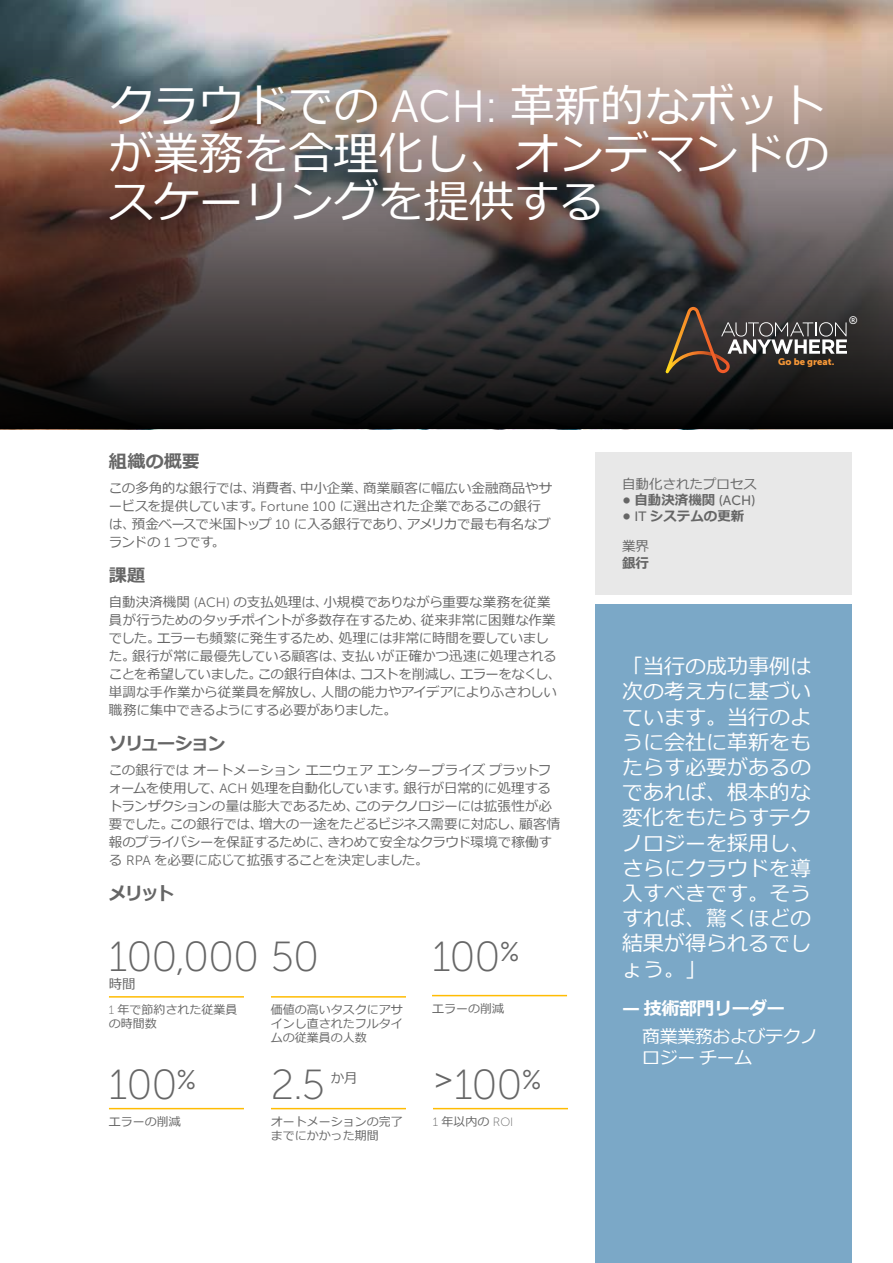
<style>
.page{position:relative;width:893px;height:1263px;background:#fff}
.page>*{position:absolute;margin:0;border:0;box-sizing:border-box;transform-origin:0 0}
.t1{font:45px/48px "Meiryo";color:#fff;text-align:justify}
.t2{font:42px "Museo Sans 100";letter-spacing:-.025em;color:#666}
.t3{font:21px/25.2px "Meiryo";color:#fff;text-align:justify}
.t4{font:18px/21px "Meiryo";letter-spacing:-.025em;color:#fff}
.t5{font:700 18px "Meiryo";letter-spacing:-.07em;color:#666}
.t6{font:700 18px "Meiryo";letter-spacing:-.025em;color:#fff}
.t7{font:700 18px "Meiryo";letter-spacing:-.1em;color:#666}
.t8{font:13.5px/18px "Meiryo";letter-spacing:-.015em;color:#666}
.t9{font:700 13.5px "Meiryo";color:#666}
.t10{font:12px/14.4px "Meiryo";color:#666}
.t11{font:12px "Museo Sans 100";color:#666}
.t12{font:10.95px "Museo Sans 500";color:#fff}
.t13{font:9.45px "Museo Sans 900";color:#f89837}
.s1{font-family:"Museo Sans 300"}
.s2{font-family:"Museo Sans 100"}
.s3{font-family:"Meiryo"}
.s4{font-family:"Museo Sans 500";font-weight:400}
</style>
<div class="page">
<img style="left:0;top:0;width:893px;height:32px">
<img style="left:0;top:32px;width:893px;height:397px">
<div style="left:595px;top:452px;width:256px;height:142px;background:#e8e8e8"></div>
<div style="left:595px;top:604px;width:256px;height:658px;background:#7ba8c7"></div>
<hr style="left:109px;top:996px;width:135px;height:1px;background:#ffbc03">
<hr style="left:109px;top:1108px;width:135px;height:1px;background:#ffbc03">
<hr style="left:432px;top:995px;width:135px;height:1px;background:#ffbc03">
<hr style="left:433px;top:1108px;width:135px;height:1px;background:#ffbc03">
<hr style="left:271px;top:996px;width:135px;height:1px;background:#ffbc03">
<hr style="left:271px;top:1108px;width:135px;height:1px;background:#ffbc03">
<svg style="left:665px;top:307px;width:182px;height:66px"></svg>
<h1 class="t1" style="left:109px;top:84px;width:722px">クラウドでの <span class="s1">ACH:</span> 革新的なボットが業務を合理化し、オンデマンドのスケーリングを提供する</h1>
<h3 class="t5" style="left:109px;top:449px;width:93px">組織の概要</h3>
<p class="t8" style="left:109px;top:480px;width:445px">この多角的な銀行では、消費者、中小企業、商業顧客に幅広い金融商品やサービスを提供しています。<span class="s1">Fortune 100</span> に選出された企業であるこの銀行は、預金ベースで米国トップ <span class="s1">10</span> に入る銀行であり、アメリカで最も有名なブランドの <span class="s1">1</span> つです。</p>
<h3 class="t5" style="left:109px;top:563px;width:38px">課題</h3>
<p class="t8" style="left:109px;top:594px;width:454px">自動決済機関 <span class="s1">(ACH)</span> の支払処理は、小規模でありながら重要な業務を従業員が行うためのタッチポイントが多数存在するため、従来非常に困難な作業でした。エラーも頻繁に発生するため、処理には非常に時間を要していました。銀行が常に最優先している顧客は、支払いが正確かつ迅速に処理されることを希望していました。この銀行自体は、コストを削減し、エラーをなくし、単調な手作業から従業員を解放し、人間の能力やアイデアによりふさわしい職務に集中できるようにする必要がありました。</p>
<h3 class="t7" style="left:109px;top:731px;width:118px">ソリューション</h3>
<p class="t8" style="left:109px;top:761px;width:453px">この銀行ではオートメーション エニウェア エンタープライズプラットフォームを使用して、<span class="s1">ACH</span> 処理を自動化しています。銀行が日常的に処理するトランザクションの量は膨大であるため、このテクノロジーには拡張性が必要でした。この銀行では、増大の一途をたどるビジネス需要に対応し、顧客情報のプライバシーを保証するために、きわめて安全なクラウド環境で稼働する <span class="s1">RPA</span> を必要に応じて拡張することを決定しました。</p>
<h3 class="t5" style="left:109px;top:881px;width:67px">メリット</h3>
<h2 class="t2" style="left:109px;top:934px;width:212px">100,000 50</h2>
<p class="t8" style="left:109px;top:975px;width:28px">時間</p>
<p class="t10" style="left:109px;top:1003px;width:130px"><span class="s2">1</span> 年で節約された従業員の時間数</p>
<p class="t10" style="left:271px;top:1003px;width:134px;text-align:justify">価値の高いタスクにアサインし直されたフルタイムの従業員の人数</p>
<h2 class="t2" style="left:109px;top:1063px;width:89px">100<sup>%</sup></h2>
<p class="t10" style="left:109px;top:1115px;width:73px">エラーの削減</p>
<h2 class="t2" style="left:271px;top:1063px;width:56px">2.5</h2>
<p class="t8" style="left:331px;top:1070px;width:28px">か月</p>
<p class="t10" style="left:271px;top:1115px;width:134px">オートメーションの完了までにかかった期間</p>
<h2 class="t2" style="left:432px;top:935px;width:89px">100<sup>%</sup></h2>
<p class="t10" style="left:432px;top:1002px;width:73px">エラーの削減</p>
<h2 class="t2" style="left:433px;top:1063px;width:110px"><sup>&gt;</sup>100<sup>%</sup></h2>
<p class="t11" style="left:433px;top:1115px;width:82px">1 <span class="s3">年以内の</span> ROI</p>
<p class="t13" style="left:778px;top:357px;width:58px">Go be great.</p>
<p class="t12" style="left:849px;top:315px;width:10px">®</p>
<p class="t8" style="left:622px;top:476px;width:136px">自動化されたプロセス</p>
<p class="t9" style="left:622px;top:491px;width:135px">• 自動決済機関 <span class="s4">(ACH)</span></p>
<p class="t9" style="left:622px;top:507px;width:124px">• <span class="s4">IT</span> システムの更新</p>
<p class="t8" style="left:622px;top:538px;width:28px">業界</p>
<p class="t9" style="left:622px;top:553px;width:28px">銀行</p>
<h3 class="t3" style="left:622px;top:655px;width:191px">「当行の成功事例は次の考え方に基づいています。当行のように会社に革新をもたらす必要があるのであれば、根本的な変化をもたらすテクノロジーを採用し、さらにクラウドを導入すべきです。そうすれば、驚くほどの結果が得られるでしょう。」</h3>
<h3 class="t6" style="left:622px;top:996px;width:164px">— 技術部門リーダー</h3>
<h3 class="t4" style="left:642px;top:1026px;width:177px">商業業務およびテクノロジーチーム</h3>
</div>
